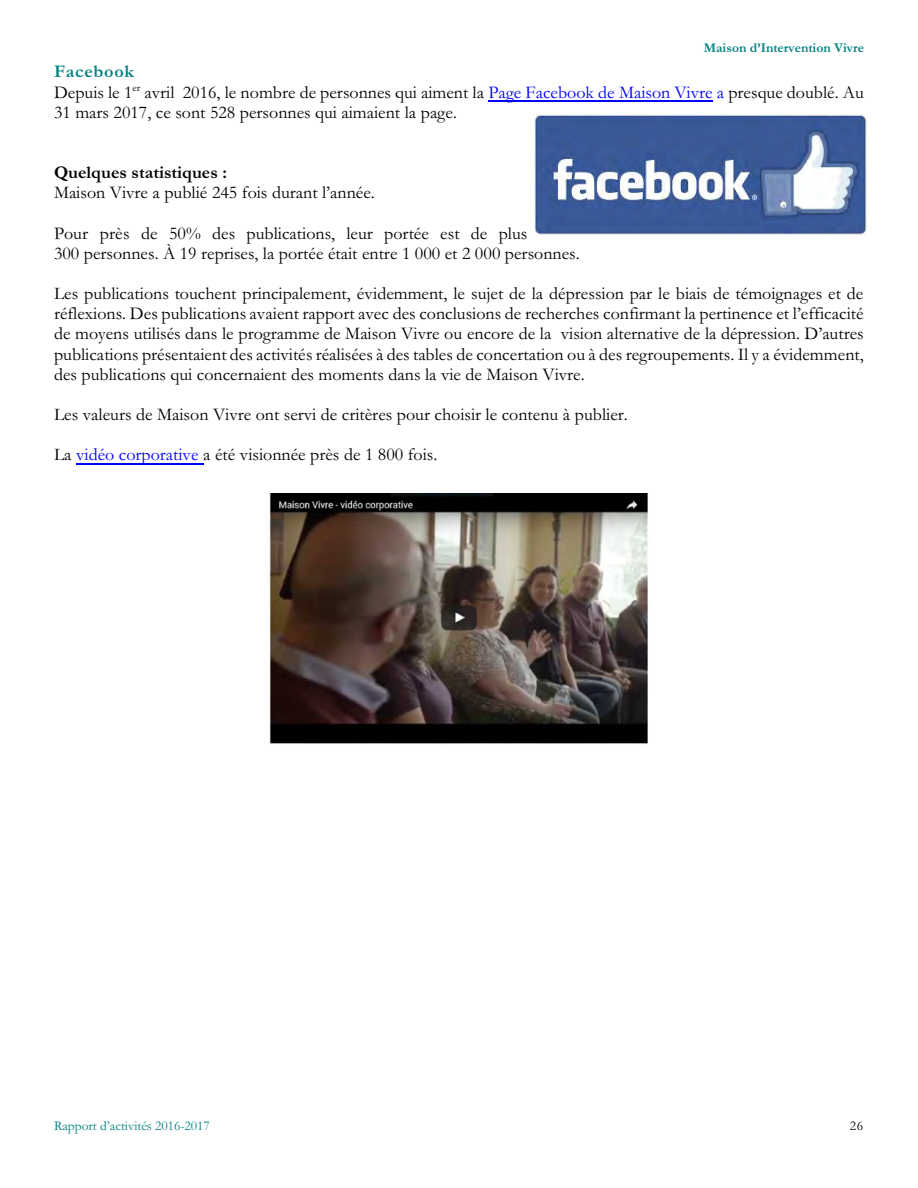
<style>
.page{position:relative;width:918px;height:1188px;background:#fff}
.page>*{position:absolute;margin:0;border:0;box-sizing:border-box;transform-origin:0 0}
.t1{font:18px/20.1px "Garamond";color:#000}
.t2{font:700 18px "Garamond";color:#000}
.t3{font:13.5px "Garamond";color:#008080}
.t4{font:700 13.5px "Garamond";color:#008080}
.t5{font:13.5px "Garamond";color:#000}
.t6{font:10.5px "Garamond";color:#000}
.s1{font-weight:700;color:#008080}
.s2{color:#00f}
</style>
<div class="page">
<hr style="left:488px;top:100px;width:225px;height:1px;background:#00f">
<hr style="left:76px;top:463px;width:127px;height:1px;background:#00f">
<img style="left:534px;top:114px;width:333px;height:122px">
<img style="left:269px;top:493px;width:379px;height:251px">
<p class="t4" style="left:704px;top:43px;width:162px">Maison d’Intervention Vivre</p>
<p class="t1" style="left:54px;top:63px;width:811px;line-height:20.5px"><span class="s1">Facebook<br></span>Depuis le 1 avril 2016, le nombre de personnes qui aiment la <span class="s2">Page Facebook de Maison Vivre a</span> presque doublé. Au</p>
<p class="t6" style="left:132px;top:84px;width:9px">er</p>
<p class="t1" style="left:54px;top:104px;width:405px">31 mars 2017, ce sont 528 personnes qui aimaient la page.</p>
<p class="t2" style="left:54px;top:166px;width:175px">Quelques statistiques :</p>
<p class="t1" style="left:54px;top:185px;width:322px">Maison Vivre a publié 245 fois durant l’année.</p>
<p class="t1" style="left:54px;top:225px;width:527px">Pour près de 50% des publications, leur portée est de plus<br>300 personnes. À 19 reprises, la portée était entre 1 000 et 2 000 personnes.</p>
<p class="t1" style="left:54px;top:286px;width:811px;text-align:justify">Les publications touchent principalement, évidemment, le sujet de la dépression par le biais de témoignages et de réflexions. Des publications avaient rapport avec des conclusions de recherches confirmant la pertinence et l’efficacité de moyens utilisés dans le programme de Maison Vivre ou encore de la vision alternative de la dépression. D’autres publications présentaient des activités réalisées à des tables de concertation ou à des regroupements. Il y a évidemment, des publications qui concernaient des moments dans la vie de Maison Vivre.</p>
<p class="t1" style="left:54px;top:407px;width:575px">Les valeurs de Maison Vivre ont servi de critères pour choisir le contenu à publier.</p>
<p class="t1" style="left:54px;top:447px;width:385px">La <span class="s2">vidéo corporative</span> a été visionnée près de 1 800 fois.</p>
<p class="t3" style="left:54px;top:1122px;width:157px">Rapport d’activités 2016-2017</p>
<p class="t5" style="left:850px;top:1121px;width:15px">26</p>
</div>
